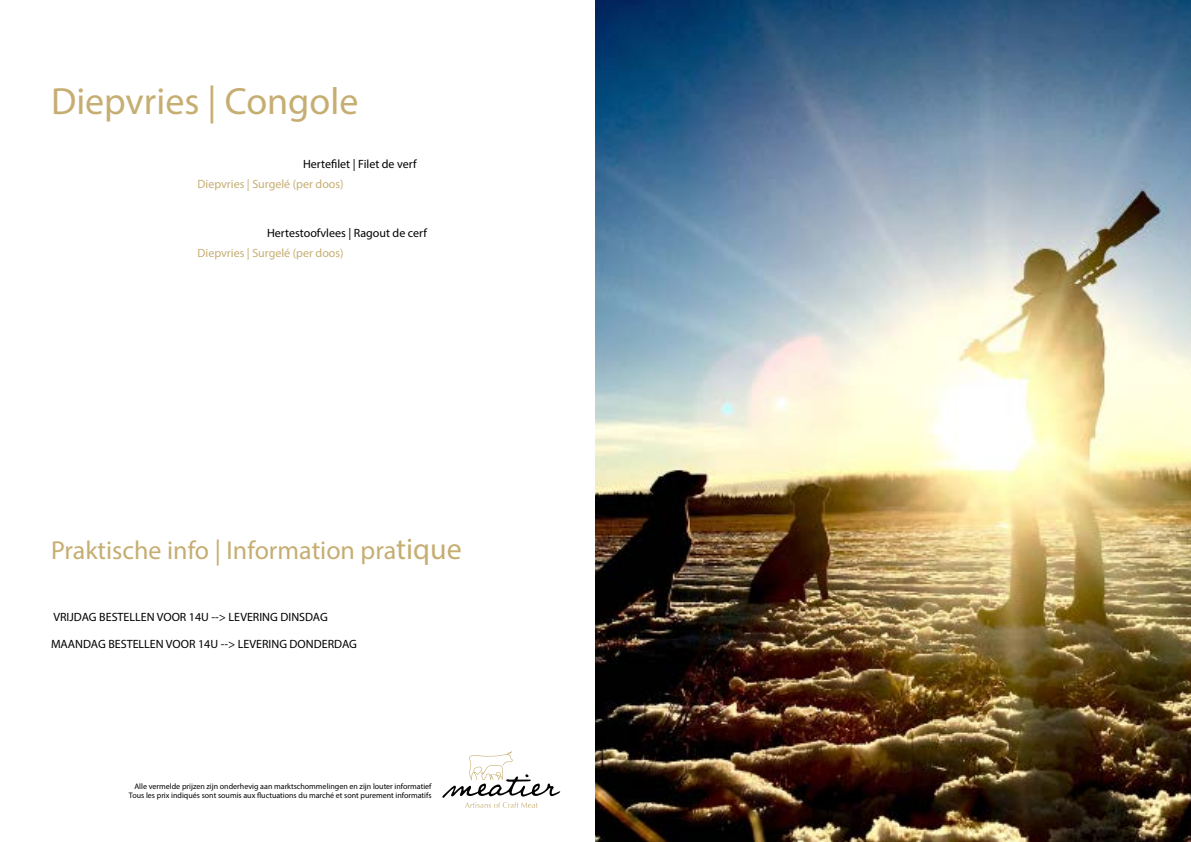
<style>
.page{position:relative;width:1191px;height:842px;background:#fff}
.page>*{position:absolute;margin:0;border:0;box-sizing:border-box;transform-origin:0 0}
.t1{font:38px "Myriad Pro";color:#c6ae72}
.t2{font:26px "Myriad Pro";color:#c6ae72}
.t3{font:12px "Myriad Pro";color:#000}
.t4{font:12px "Myriad Pro";color:#c6ae72}
.t5{font:8px/9.6px "Myriad Pro";color:#000;text-align:right}
.s1{font-size:30px}
</style>
<div class="page">
<img style="left:595px;top:0;width:596px;height:842px">
<svg style="left:442px;top:751px;width:118px;height:57px"></svg>
<h1 class="t1" style="left:51px;top:77px;width:309px">Diepvries | Congole</h1>
<h3 class="t3" style="left:303px;top:156px;width:115px">Hertefilet | Filet de verf</h3>
<h3 class="t4" style="left:197px;top:176px;width:148px">Diepvries | Surgelé (per doos)</h3>
<h3 class="t3" style="left:267px;top:225px;width:161px">Hertestoofvlees | Ragout de cerf</h3>
<h3 class="t4" style="left:197px;top:245px;width:148px">Diepvries | Surgelé (per doos)</h3>
<h2 class="t2" style="left:51px;top:535px;width:412px">Praktische info | Information pra<span class="s1">tique</span></h2>
<h3 class="t3" style="left:53px;top:610px;width:276px">VRIJDAG BESTELLEN VOOR 14U --&gt; LEVERING DINSDAG</h3>
<h3 class="t3" style="left:51px;top:636px;width:307px">MAANDAG BESTELLEN VOOR 14U --&gt; LEVERING DONDERDAG</h3>
<p class="t5" style="left:129px;top:781px;width:304px">Alle vermelde prijzen zijn onderhevig aan marktschommelingen en zijn louter informatief<br>Tous les prix indiqués sont soumis aux fluctuations du marché et sont purement informatifs</p>
</div>
